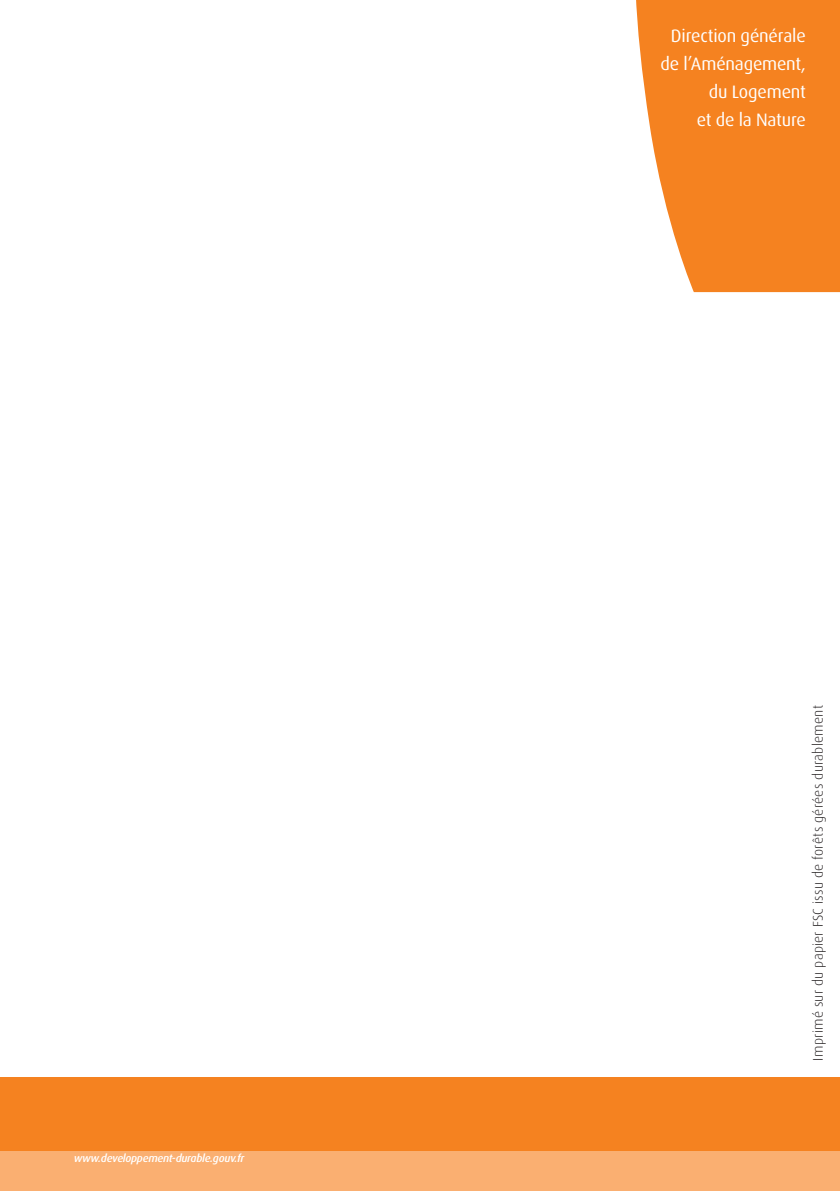
<style>
.page{position:relative;width:840px;height:1191px;background:#fff}
.page>*{position:absolute;margin:0;border:0;box-sizing:border-box;transform-origin:0 0}
.t1{font:18px/28px "Dax";letter-spacing:-.01em;color:#fff;text-align:right}
.t2{font:300 14px "Dax";letter-spacing:.02em;color:#231f20}
.t3{font:italic 500 11px "Dax";letter-spacing:-.025em;color:#fff}
</style>
<div class="page">
<svg style="left:636px;top:0;width:203px;height:292px;fill:#f58220"></svg>
<div style="left:0;top:1151px;width:839px;height:40px;background:#faaf71"></div>
<div style="left:0;top:1077px;width:839px;height:74px;background:#f58220"></div>
<p class="t3" style="left:74px;top:1152px;width:172px">www.developpement-durable.gouv.fr</p>
<p class="t1" style="left:660px;top:22px;width:147px">Direction générale de l’Aménagement, du Logement<br>et de la Nature</p>
<p class="t2" style="left:810px;top:1060px;width:357px;rotate:-90deg">Imprimé sur du papier FSC issu de forêts gérées durablement</p>
</div>
